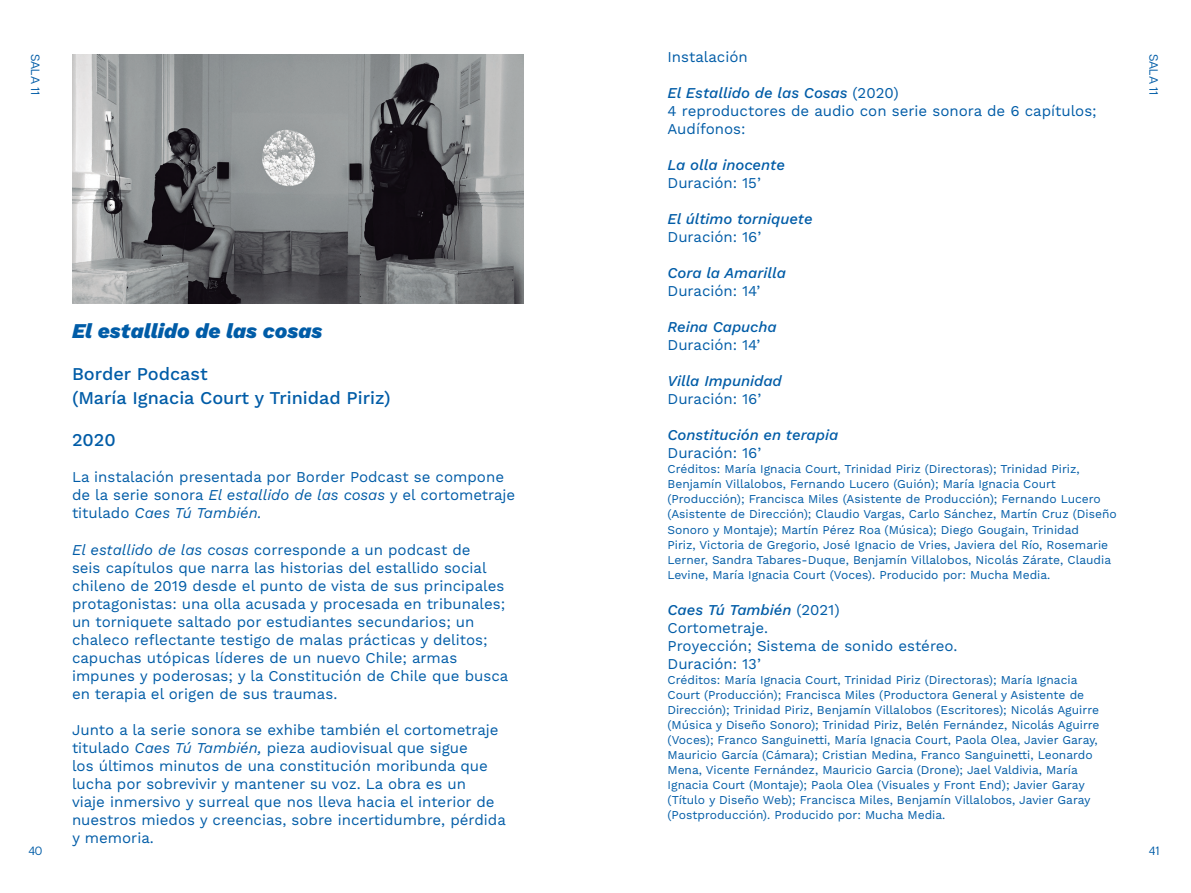
<style>
.page{position:relative;width:1191px;height:893px;background:#fff}
.page>*{position:absolute;margin:0;border:0;box-sizing:border-box;transform-origin:0 0}
.t1{font:italic 800 21px "Work Sans";color:#005ca7}
.t2{font:500 18px "Work Sans";color:#005ca7}
.t3{font:15px/18px "Work Sans";color:#005ca7}
.t4{font:italic 500 15px "Work Sans";color:#005ca7}
.t5{font:12px/15px "Work Sans";color:#005ca7}
.t6{font:12px "Articulat CF";letter-spacing:.01em;color:#005ca7}
.s1{font-weight:400;font-style:normal}
.s2{font-style:italic}
</style>
<div class="page">
<img style="left:72px;top:54px;width:451px;height:250px">
<p class="t3" style="left:667px;top:49px;width:82px">Instalación</p>
<p class="t4" style="left:667px;top:82px;width:232px">El Estallido de las Cosas <span class="s1">(2020)</span></p>
<p class="t3" style="left:667px;top:103px;width:431px">4 reproductores de audio con serie sonora de 6 capítulos;<br>Audífonos:</p>
<p class="t4" style="left:667px;top:154px;width:119px">La olla inocente</p>
<p class="t3" style="left:667px;top:175px;width:95px">Duración: 15’</p>
<p class="t4" style="left:667px;top:208px;width:147px">El último torniquete</p>
<p class="t3" style="left:667px;top:229px;width:95px">Duración: 16’</p>
<p class="t4" style="left:667px;top:262px;width:120px">Cora la Amarilla</p>
<p class="t3" style="left:667px;top:283px;width:94px">Duración: 14’</p>
<p class="t4" style="left:667px;top:316px;width:111px">Reina Capucha</p>
<p class="t3" style="left:667px;top:337px;width:94px">Duración: 14’</p>
<p class="t4" style="left:667px;top:370px;width:116px">Villa Impunidad</p>
<p class="t3" style="left:667px;top:391px;width:95px">Duración: 16’</p>
<p class="t4" style="left:667px;top:424px;width:172px">Constitución en terapia</p>
<p class="t3" style="left:667px;top:445px;width:95px">Duración: 16’</p>
<p class="t5" style="left:667px;top:462px;width:451px">Créditos: María Ignacia Court, Trinidad Piriz (Directoras); Trinidad Piriz, Benjamín Villalobos, Fernando Lucero (Guión); María Ignacia Court (Producción); Francisca Miles (Asistente de Producción); Fernando Lucero (Asistente de Dirección); Claudio Vargas, Carlo Sánchez, Martín Cruz (Diseño Sonoro y Montaje); Martín Pérez Roa (Música); Diego Gougain, Trinidad<br>Piriz, Victoria de Gregorio, José Ignacio de Vries, Javiera del Río, Rosemarie Lerner, Sandra Tabares-Duque, Benjamín Villalobos, Nicolás Zárate, Claudia Levine, María Ignacia Court (Voces). Producido por: Mucha Media.</p>
<p class="t4" style="left:667px;top:598px;width:174px">Caes Tú También <span class="s1">(2021)</span></p>
<p class="t3" style="left:667px;top:619px;width:102px">Cortometraje.</p>
<p class="t3" style="left:667px;top:637px;width:291px">Proyección; Sistema de sonido estéreo.</p>
<p class="t3" style="left:667px;top:655px;width:95px">Duración: 13’</p>
<p class="t5" style="left:667px;top:672px;width:433px">Créditos: María Ignacia Court, Trinidad Piriz (Directoras); María Ignacia Court (Producción); Francisca Miles (Productora General y Asistente de Dirección); Trinidad Piriz, Benjamín Villalobos (Escritores); Nicolás Aguirre (Música y Diseño Sonoro); Trinidad Piriz, Belén Fernández, Nicolás Aguirre (Voces); Franco Sanguinetti, María Ignacia Court, Paola Olea, Javier Garay, Mauricio García (Cámara); Cristian Medina, Franco Sanguinetti, Leonardo Mena, Vicente Fernández, Mauricio Garcia (Drone); Jael Valdivia, María Ignacia Court (Montaje); Paola Olea (Visuales y Front End); Javier Garay (Título y Diseño Web); Francisca Miles, Benjamín Villalobos, Javier Garay (Postproducción). Producido por: Mucha Media.</p>
<p class="t6" style="left:44px;top:54px;width:42px;rotate:90deg">SALA 11</p>
<p class="t6" style="left:1162px;top:54px;width:42px;rotate:90deg">SALA 11</p>
<p class="t1" style="left:72px;top:315px;width:252px">El estallido de las cosas</p>
<p class="t2" style="left:72px;top:364px;width:137px">Border Podcast</p>
<p class="t2" style="left:72px;top:388px;width:320px">(María Ignacia Court y Trinidad Piriz)</p>
<p class="t2" style="left:72px;top:430px;width:45px">2020</p>
<p class="t3" style="left:72px;top:469px;width:445px">La instalación presentada por Border Podcast se compone de la serie sonora <span class="s2">El estallido de las cosas</span> y el cortometraje titulado <span class="s2">Caes Tú También.</span></p>
<p class="t3" style="left:72px;top:541px;width:438px"><span class="s2">El estallido de las cosas</span> corresponde a un podcast de<br>seis capítulos que narra las historias del estallido social chileno de 2019 desde el punto de vista de sus principales protagonistas: una olla acusada y procesada en tribunales; un torniquete saltado por estudiantes secundarios; un chaleco reflectante testigo de malas prácticas y delitos; capuchas utópicas líderes de un nuevo Chile; armas impunes y poderosas; y la Constitución de Chile que busca en terapia el origen de sus traumas.</p>
<p class="t3" style="left:72px;top:721px;width:435px">Junto a la serie sonora se exhibe también el cortometraje titulado <span class="s2">Caes Tú También,</span> pieza audiovisual que sigue<br>los últimos minutos de una constitución moribunda que lucha por sobrevivir y mantener su voz. La obra es un<br>viaje inmersivo y surreal que nos lleva hacia el interior de nuestros miedos y creencias, sobre incertidumbre, pérdida</p>
<p class="t3" style="left:72px;top:829px;width:83px">y memoria.</p>
<p class="t6" style="left:28px;top:842px;width:15px">40</p>
<p class="t6" style="left:1148px;top:842px;width:12px">41</p>
</div>
